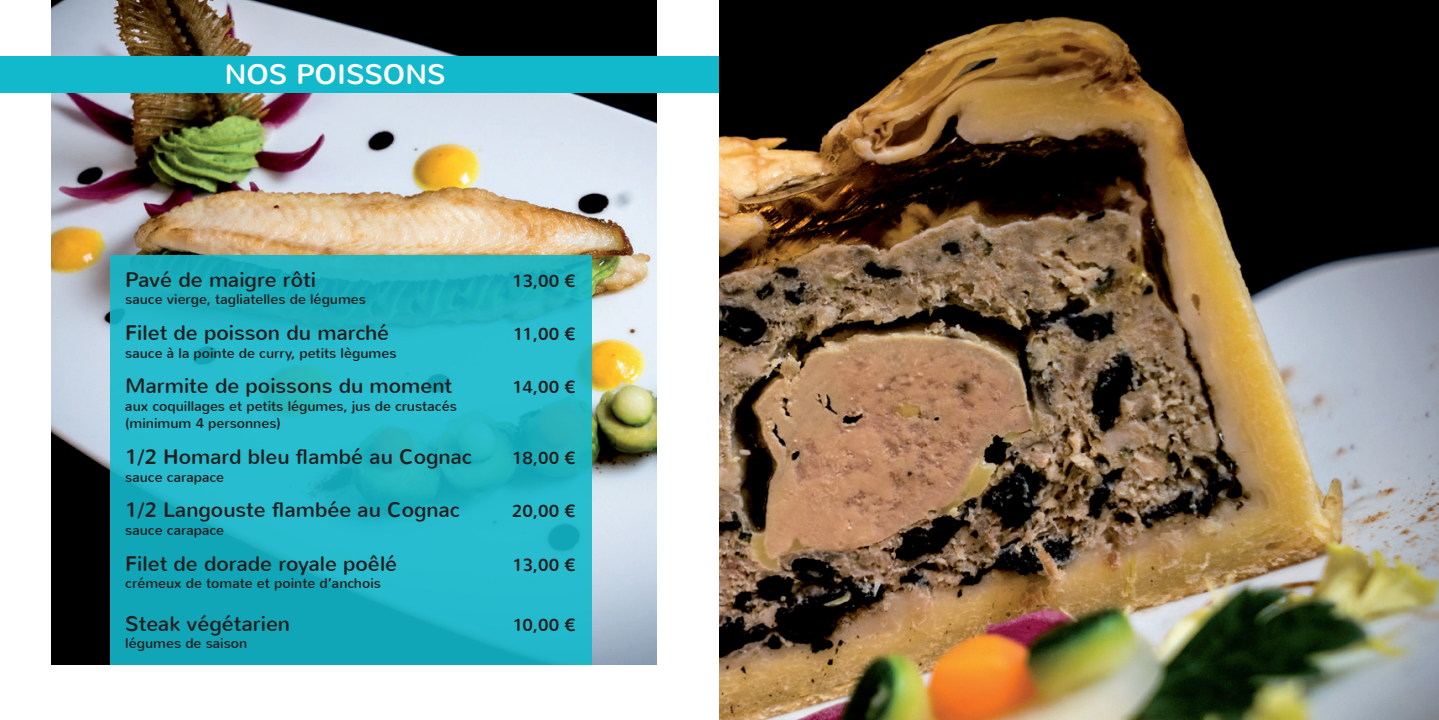
<style>
.page{position:relative;width:1439px;height:720px;background:#fff}
.page>*{position:absolute;margin:0;border:0;box-sizing:border-box;transform-origin:0 0}
.t1{font:28px "Nunito";color:#fdfdfd}
.t2{font:21px "Nunito";color:#231f20}
.t3{font:17.5px "Nunito";letter-spacing:.005em;color:#231f20}
.t4{font:14px/17.5px "Nunito";color:#231f20}
</style>
<div class="page">
<img style="left:51px;top:0;width:606px;height:663px">
<div style="left:0;top:56px;width:719px;height:36px;background:#12b8cb"></div>
<img style="left:719px;top:0;width:720px;height:719px">
<svg style="left:110px;top:254px;width:482px;height:410px;background:#20b4c4"></svg>
<h1 class="t1" style="left:225px;top:56px;width:222px">NOS POISSONS</h1>
<h2 class="t2" style="left:125px;top:266px;width:192px">Pavé de maigre rôti</h2>
<p class="t3" style="left:512px;top:269px;width:66px">13,00 €</p>
<p class="t4" style="left:125px;top:291px;width:242px">sauce vierge, tagliatelles de légumes</p>
<h2 class="t2" style="left:125px;top:319px;width:266px">Filet de poisson du marché</h2>
<p class="t3" style="left:513px;top:322px;width:65px">11,00 €</p>
<p class="t4" style="left:125px;top:344px;width:273px">sauce à la pointe de curry, petits lègumes</p>
<h2 class="t2" style="left:125px;top:372px;width:328px">Marmite de poissons du moment</h2>
<p class="t3" style="left:512px;top:376px;width:66px">14,00 €</p>
<p class="t4" style="left:125px;top:397px;width:333px">aux coquillages et petits légumes, jus de crustacés (minimum 4 personnes)</p>
<h2 class="t2" style="left:125px;top:443px;width:348px">1/2 Homard bleu flambé au Cognac</h2>
<p class="t3" style="left:512px;top:446px;width:66px">18,00 €</p>
<p class="t4" style="left:125px;top:468px;width:100px">sauce carapace</p>
<h2 class="t2" style="left:125px;top:496px;width:336px">1/2 Langouste flambée au Cognac</h2>
<p class="t3" style="left:512px;top:500px;width:66px">20,00 €</p>
<p class="t4" style="left:125px;top:521px;width:100px">sauce carapace</p>
<h2 class="t2" style="left:125px;top:549px;width:274px">Filet de dorade royale poêlé</h2>
<p class="t3" style="left:512px;top:553px;width:66px">13,00 €</p>
<p class="t4" style="left:125px;top:574px;width:257px">crémeux de tomate et pointe d’anchois</p>
<h2 class="t2" style="left:125px;top:610px;width:166px">Steak végétarien</h2>
<p class="t3" style="left:513px;top:613px;width:66px">10,00 €</p>
<p class="t4" style="left:125px;top:634px;width:124px">légumes de saison</p>
</div>
